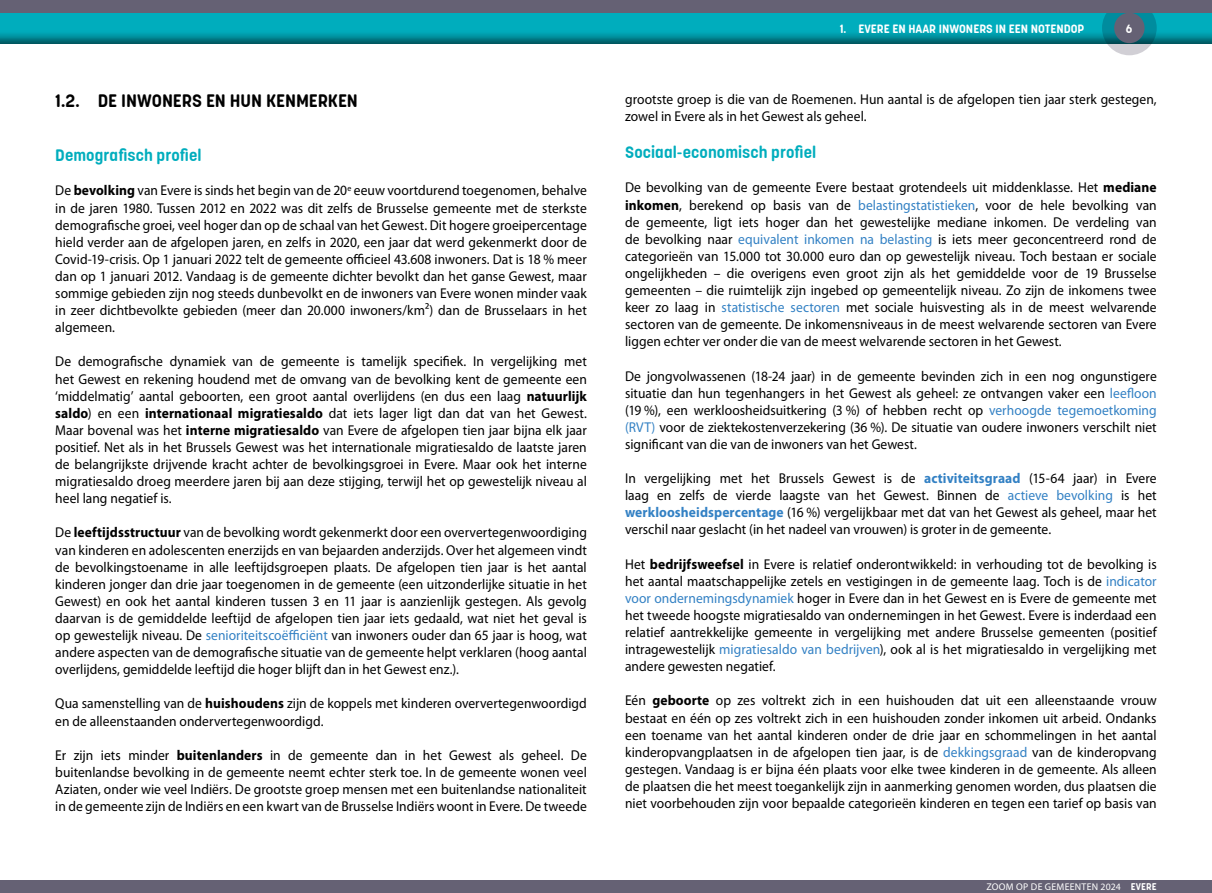
<style>
.page{position:relative;width:1212px;height:893px;background:#fff}
.page>*{position:absolute;margin:0;border:0;box-sizing:border-box;transform-origin:0 0}
.t1{font:700 18px "Korolev Rounded";letter-spacing:-.005em;color:#000}
.t2{font:700 16.5px "Korolev Rounded";letter-spacing:.005em;color:#00adbd}
.t3{font:14.25px/17.1px "Myriad Pro";letter-spacing:.005em;color:#000;text-align:justify;scale:.95 1}
.t4{font:700 12px "Korolev Rounded";color:#fff}
.t5{font:9.75px "Myriad Pro";letter-spacing:.03em;color:#fff}
.s1{font-weight:700}
.s2{color:#3381c4}
.s3{font-weight:700;color:#3381c4}
.s4{font-family:"Korolev Rounded";font-weight:700}
</style>
<div class="page">
<div style="left:0;top:0;width:1212px;height:44px;background:#000;opacity:.6"></div>
<svg style="left:1102px;top:1px;width:55px;height:54px"></svg>
<div style="left:1114px;top:13px;width:30px;height:30px;background:#656174;border-radius:50%"></div>
<div style="left:0;top:0;width:1212px;height:13px;background:#656174"></div>
<div style="left:0;top:880px;width:1212px;height:13px;background:#656174"></div>
<p class="t1" style="left:55px;top:90px;width:304px">1.2. DE INWONERS EN HUN KENMERKEN</p>
<p class="t2" style="left:55px;top:145px;width:148px">Demografisch profiel</p>
<p class="t3" style="left:55px;top:182px;width:561px">De <span class="s1">bevolking</span> van Evere is sinds het begin van de 20<sup>e</sup> eeuw voortdurend toegenomen, behalve in de jaren 1980. Tussen 2012 en 2022 was dit zelfs de Brusselse gemeente met de sterkste demografische groei, veel hoger dan op de schaal van het Gewest. Dit hogere groeipercentage hield verder aan de afgelopen jaren, en zelfs in 2020, een jaar dat werd gekenmerkt door de Covid-19-crisis. Op 1 januari 2022 telt de gemeente officieel 43.608 inwoners. Dat is 18 % meer dan op 1 januari 2012. Vandaag is de gemeente dichter bevolkt dan het ganse Gewest, maar sommige gebieden zijn nog steeds dunbevolkt en de inwoners van Evere wonen minder vaak in zeer dichtbevolkte gebieden (meer dan 20.000 inwoners/km²) dan de Brusselaars in het algemeen.</p>
<p class="t3" style="left:55px;top:353px;width:561px">De demografische dynamiek van de gemeente is tamelijk specifiek. In vergelijking met het Gewest en rekening houdend met de omvang van de bevolking kent de gemeente een ‘middelmatig’ aantal geboorten, een groot aantal overlijdens (en dus een laag <span class="s1">natuurlijk saldo</span>) en een <span class="s1">internationaal migratiesaldo</span> dat iets lager ligt dan dat van het Gewest.<br>Maar bovenal was het <span class="s1">interne migratiesaldo</span> van Evere de afgelopen tien jaar bijna elk jaar positief. Net als in het Brussels Gewest was het internationale migratiesaldo de laatste jaren de belangrijkste drijvende kracht achter de bevolkingsgroei in Evere. Maar ook het interne migratiesaldo droeg meerdere jaren bij aan deze stijging, terwijl het op gewestelijk niveau al heel lang negatief is.</p>
<p class="t3" style="left:55px;top:524px;width:561px">De <span class="s1">leeftijdsstructuur</span> van de bevolking wordt gekenmerkt door een oververtegenwoordiging van kinderen en adolescenten enerzijds en van bejaarden anderzijds. Over het algemeen vindt de bevolkingstoename in alle leeftijdsgroepen plaats. De afgelopen tien jaar is het aantal kinderen jonger dan drie jaar toegenomen in de gemeente (een uitzonderlijke situatie in het Gewest) en ook het aantal kinderen tussen 3 en 11 jaar is aanzienlijk gestegen. Als gevolg daarvan is de gemiddelde leeftijd de afgelopen tien jaar iets gedaald, wat niet het geval is op gewestelijk niveau. De <span class="s2">senioriteitscoëfficiënt</span> van inwoners ouder dan 65 jaar is hoog, wat andere aspecten van de demografische situatie van de gemeente helpt verklaren (hoog aantal overlijdens, gemiddelde leeftijd die hoger blijft dan in het Gewest enz.).</p>
<p class="t3" style="left:55px;top:695px;width:561px">Qua samenstelling van de <span class="s1">huishoudens</span> zijn de koppels met kinderen oververtegenwoordigd en de alleenstaanden ondervertegenwoordigd.</p>
<p class="t3" style="left:55px;top:746px;width:561px">Er zijn iets minder <span class="s1">buitenlanders</span> in de gemeente dan in het Gewest als geheel. De buitenlandse bevolking in de gemeente neemt echter sterk toe. In de gemeente wonen veel Aziaten, onder wie veel Indiërs. De grootste groep mensen met een buitenlandse nationaliteit in de gemeente zijn de Indiërs en een kwart van de Brusselse Indiërs woont in Evere. De tweede</p>
<p class="t4" style="left:840px;top:21px;width:246px">1. EVERE EN HAAR INWONERS IN EEN NOTENDOP</p>
<p class="t4" style="left:1126px;top:21px;width:8px">6</p>
<p class="t3" style="left:625px;top:91px;width:561px">grootste groep is die van de Roemenen. Hun aantal is de afgelopen tien jaar sterk gestegen, zowel in Evere als in het Gewest als geheel.</p>
<p class="t2" style="left:625px;top:142px;width:193px">Sociaal-economisch profiel</p>
<p class="t3" style="left:625px;top:179px;width:561px">De bevolking van de gemeente Evere bestaat grotendeels uit middenklasse. Het <span class="s1">mediane inkomen</span>, berekend op basis van de <span class="s2">belastingstatistieken</span>, voor de hele bevolking van de gemeente, ligt iets hoger dan het gewestelijke mediane inkomen. De verdeling van de bevolking naar <span class="s2">equivalent inkomen na belasting</span> is iets meer geconcentreerd rond de categorieën van 15.000 tot 30.000 euro dan op gewestelijk niveau. Toch bestaan er sociale ongelijkheden – die overigens even groot zijn als het gemiddelde voor de 19 Brusselse gemeenten – die ruimtelijk zijn ingebed op gemeentelijk niveau. Zo zijn de inkomens twee keer zo laag in <span class="s2">statistische sectoren</span> met sociale huisvesting als in de meest welvarende sectoren van de gemeente. De inkomensniveaus in de meest welvarende sectoren van Evere liggen echter ver onder die van de meest welvarende sectoren in het Gewest.</p>
<p class="t3" style="left:625px;top:367px;width:561px">De jongvolwassenen (18-24 jaar) in de gemeente bevinden zich in een nog ongunstigere situatie dan hun tegenhangers in het Gewest als geheel: ze ontvangen vaker een <span class="s2">leefloon </span>(19 %), een werkloosheidsuitkering (3 %) of hebben recht op <span class="s2">verhoogde tegemoetkoming (RVT)</span> voor de ziektekostenverzekering (36 %). De situatie van oudere inwoners verschilt niet significant van die van de inwoners van het Gewest.</p>
<p class="t3" style="left:625px;top:470px;width:561px">In vergelijking met het Brussels Gewest is de <span class="s3">activiteitsgraad</span> (15-64 jaar) in Evere laag en zelfs de vierde laagste van het Gewest. Binnen de <span class="s2">actieve bevolking</span> is het <span class="s3">werkloosheidspercentage</span> (16 %) vergelijkbaar met dat van het Gewest als geheel, maar het verschil naar geslacht (in het nadeel van vrouwen) is groter in de gemeente.</p>
<p class="t3" style="left:625px;top:555px;width:561px">Het <span class="s1">bedrijfsweefsel</span> in Evere is relatief onderontwikkeld: in verhouding tot de bevolking is het aantal maatschappelijke zetels en vestigingen in de gemeente laag. Toch is de <span class="s2">indicator voor ondernemingsdynamiek</span> hoger in Evere dan in het Gewest en is Evere de gemeente met het tweede hoogste migratiesaldo van ondernemingen in het Gewest. Evere is inderdaad een relatief aantrekkelijke gemeente in vergelijking met andere Brusselse gemeenten (positief intragewestelijk <span class="s2">migratiesaldo van bedrijven</span>), ook al is het migratiesaldo in vergelijking met andere gewesten negatief.</p>
<p class="t3" style="left:625px;top:692px;width:561px">Eén <span class="s1">geboorte</span> op zes voltrekt zich in een huishouden dat uit een alleenstaande vrouw bestaat en één op zes voltrekt zich in een huishouden zonder inkomen uit arbeid. Ondanks een toename van het aantal kinderen onder de drie jaar en schommelingen in het aantal kinderopvangplaatsen in de afgelopen tien jaar, is de <span class="s2">dekkingsgraad</span> van de kinderopvang gestegen. Vandaag is er bijna één plaats voor elke twee kinderen in de gemeente. Als alleen de plaatsen die het meest toegankelijk zijn in aanmerking genomen worden, dus plaatsen die niet voorbehouden zijn voor bepaalde categorieën kinderen en tegen een tarief op basis van</p>
<p class="t5" style="left:986px;top:881px;width:172px">ZOOM OP DE GEMEENTEN 2024 <span class="s4">EVERE</span></p>
</div>
